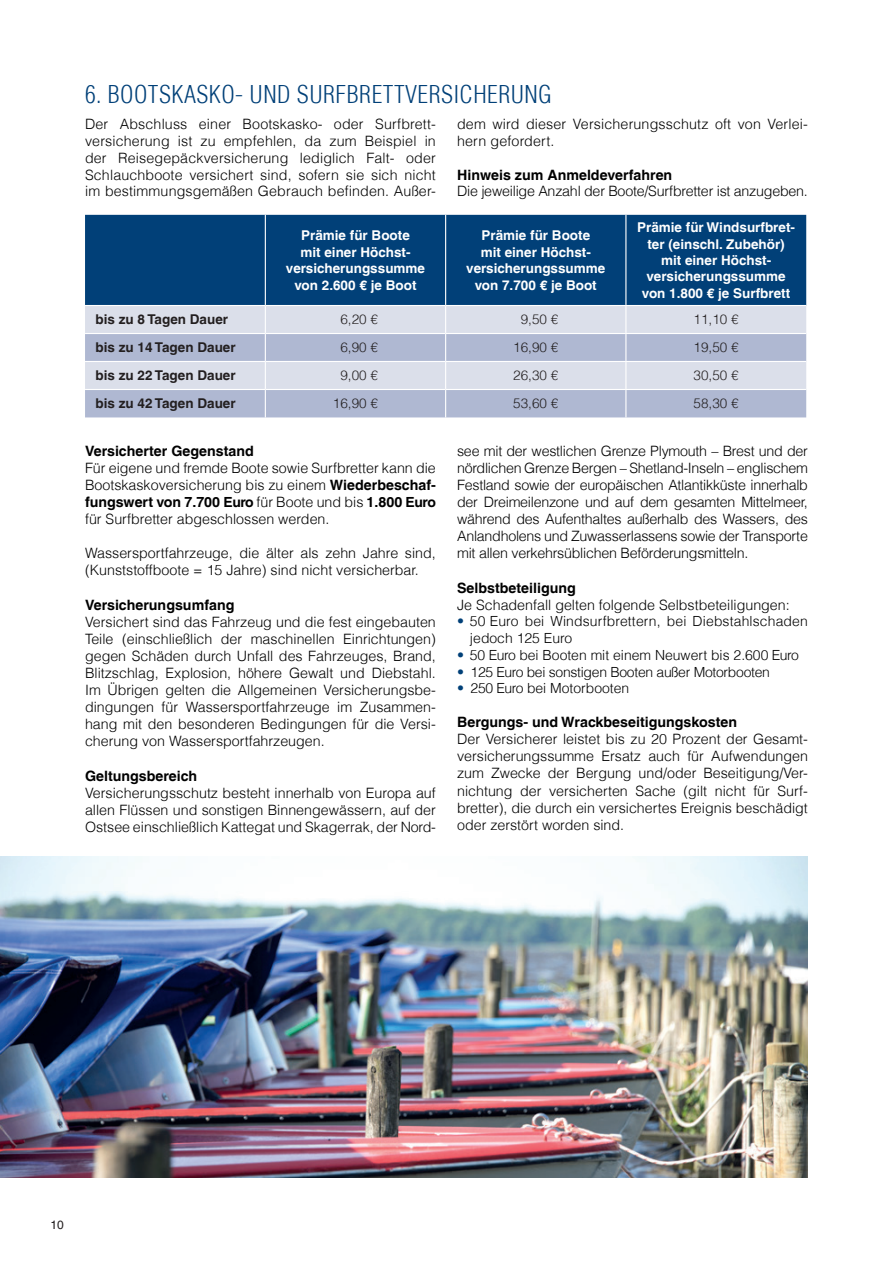
<style>
.page{position:relative;width:893px;height:1263px;background:#fff}
.page>*{position:absolute;margin:0;border:0;box-sizing:border-box;transform-origin:0 0}
.t1{font:300 condensed 24px "Helvetica LT";letter-spacing:.02em;color:#014078}
.t2{font:300 14.25px/17.1px "Helvetica LT";color:#000;text-align:justify}
.t3{font:700 14.25px "Helvetica LT";color:#000}
.t4{font:300 13.95px/16.8px "Helvetica LT";color:#000}
.t5{font:300 13.95px "Helvetica LT";letter-spacing:-.02em;color:#000}
.t6{font:700 13.5px/16.4px "Helvetica LT";color:#fff;text-align:center}
.t7{font:300 13.5px "Helvetica LT";color:#231f20}
.t8{font:700 13.5px "Helvetica LT";color:#231f20}
.t9{font:12px "Helvetica LT";color:#231f20}
.s1{font-weight:700}
.s2{font-weight:700;font-size:13.95px}
.s3{color:#014078}
</style>
<div class="page">
<div style="left:85px;top:215px;width:721px;height:90px;background:#014078"></div>
<div style="left:85px;top:306px;width:721px;height:27px;background:#dbdfea"></div>
<svg style="left:85px;top:334px;width:721px;height:83px;background:#bdc5da"></svg>
<hr style="left:265px;top:215px;width:1px;height:90px;background:#fff">
<hr style="left:445px;top:215px;width:1px;height:90px;background:#fff">
<hr style="left:625px;top:215px;width:1px;height:90px;background:#fff">
<hr style="left:85px;top:361px;width:180px;height:1px;background:#fff">
<hr style="left:265px;top:361px;width:181px;height:1px;background:#fff">
<hr style="left:446px;top:361px;width:180px;height:1px;background:#fff">
<hr style="left:626px;top:361px;width:180px;height:1px;background:#fff">
<hr style="left:85px;top:389px;width:180px;height:1px;background:#fff">
<hr style="left:265px;top:389px;width:181px;height:1px;background:#fff">
<svg style="left:265px;top:306px;width:1px;height:111px"></svg>
<hr style="left:446px;top:389px;width:180px;height:1px;background:#fff">
<svg style="left:445px;top:306px;width:1px;height:111px"></svg>
<hr style="left:626px;top:389px;width:180px;height:1px;background:#fff">
<svg style="left:625px;top:306px;width:1px;height:111px"></svg>
<img style="left:0;top:857px;width:808px;height:321px">
<h1 class="t1" style="left:85px;top:79px;width:468px">6. BOOTSKASKO- UND SURFBRETTVERSICHERUNG</h1>
<p class="t2" style="left:85px;top:116px;width:352px">Der Abschluss einer Bootskasko- oder Surfbrett&shy;versicherung ist zu empfehlen, da zum Beispiel in der Reisegepäckversicherung lediglich Falt- oder Schlauchboote versichert sind, sofern sie sich nicht im bestimmungsgemäßen Gebrauch befinden. Außer-</p>
<p class="t2" style="left:457px;top:116px;width:352px">dem wird dieser Versicherungsschutz oft von Verlei&shy;hern gefordert.</p>
<p class="t3" style="left:457px;top:166px;width:217px">Hinweis zum Anmeldeverfahren</p>
<p class="t2" style="left:457px;top:183px;width:352px">Die jeweilige Anzahl der Boote/Surfbretter ist anzugeben.</p>
<p class="t6" style="left:286px;top:227px;width:141px">Prämie für Boote<br>mit einer Höchst&shy;versicherungssumme von 2.600 € je Boot</p>
<p class="t6" style="left:466px;top:227px;width:141px">Prämie für Boote<br>mit einer Höchst&shy;versicherungssumme von 7.700 € je Boot</p>
<p class="t6" style="left:637px;top:219px;width:159px">Prämie für Windsurfbret&shy;ter (einschl. Zubehör) mit einer Höchst&shy;versicherungssumme von 1.800 € je Surfbrett</p>
<p class="t8" style="left:96px;top:311px;width:134px">bis zu 8 Tagen Dauer</p>
<p class="t7" style="left:340px;top:311px;width:39px">6,20 €</p>
<p class="t7" style="left:521px;top:311px;width:39px">9,50 €</p>
<p class="t7" style="left:694px;top:311px;width:47px">11,10 €</p>
<p class="t8" style="left:96px;top:339px;width:142px">bis zu 14 Tagen Dauer</p>
<p class="t7" style="left:340px;top:339px;width:39px">6,90 €</p>
<p class="t7" style="left:513px;top:339px;width:47px">16,90 €</p>
<p class="t7" style="left:694px;top:339px;width:47px">19,50 €</p>
<p class="t8" style="left:96px;top:367px;width:142px">bis zu 22 Tagen Dauer</p>
<p class="t7" style="left:340px;top:367px;width:39px">9,00 €</p>
<p class="t7" style="left:513px;top:367px;width:47px">26,30 €</p>
<p class="t7" style="left:694px;top:367px;width:47px">30,50 €</p>
<p class="t8" style="left:96px;top:395px;width:142px">bis zu 42 Tagen Dauer</p>
<p class="t7" style="left:333px;top:395px;width:47px">16,90 €</p>
<p class="t7" style="left:513px;top:395px;width:47px">53,60 €</p>
<p class="t7" style="left:694px;top:395px;width:47px">58,30 €</p>
<p class="t3" style="left:85px;top:442px;width:170px">Versicherter Gegenstand</p>
<p class="t2" style="left:85px;top:459px;width:352px">Für eigene und fremde Boote sowie Surfbretter kann die Bootskaskoversicherung bis zu einem <span class="s1">Wiederbeschaf&shy;fungswert von 7.700</span> <span class="s2">Euro</span> für Boote und bis <span class="s1">1.800</span> <span class="s2">Euro </span>für Surfbretter abgeschlossen werden.</p>
<p class="t2" style="left:85px;top:544px;width:352px">Wassersportfahrzeuge, die älter als zehn Jahre sind, (Kunststoffboote = 15 Jahre) sind nicht versicherbar.</p>
<p class="t3" style="left:85px;top:596px;width:151px">Versicherungsumfang</p>
<p class="t2" style="left:85px;top:613px;width:352px">Versichert sind das Fahrzeug und die fest eingebauten Teile (einschließlich der maschinellen Einrichtungen) gegen Schäden durch Unfall des Fahrzeuges, Brand, Blitzschlag, Explosion, höhere Gewalt und Diebstahl.<br>Im Übrigen gelten die Allgemeinen Versicherungsbe&shy;dingungen für Wassersportfahrzeuge im Zusammen&shy;hang mit den besonderen Bedingungen für die Versi&shy;cherung von Wassersportfahrzeugen.</p>
<p class="t3" style="left:85px;top:767px;width:114px">Geltungsbereich</p>
<p class="t2" style="left:85px;top:784px;width:352px">Versicherungsschutz besteht innerhalb von Europa auf allen Flüssen und sonstigen Binnengewässern, auf der Ostsee einschließlich Kattegat und Skagerrak, der Nord-</p>
<p class="t2" style="left:457px;top:442px;width:352px">see mit der westlichen Grenze Plymouth – Brest und der nördlichen Grenze Bergen – Shetland-Inseln – englischem Festland sowie der europäischen Atlantikküste innerhalb der Dreimeilenzone und auf dem gesamten Mittelmeer, während des Aufenthaltes außerhalb des Wassers, des Anlandholens und Zuwasserlassens sowie der Transporte mit allen verkehrsüblichen Beförderungsmitteln.</p>
<p class="t3" style="left:457px;top:579px;width:120px">Selbstbeteiligung</p>
<p class="t2" style="left:457px;top:596px;width:334px">Je Schadenfall gelten folgende Selbstbeteiligungen:</p>
<p class="t4" style="left:470px;top:613px;width:340px;text-indent:-13px"><span class="s3">•</span> 50 Euro bei Windsurfbrettern, bei Diebstahlschaden jedoch 125 Euro</p>
<p class="t4" style="left:457px;top:646px;width:343px"><span class="s3">•</span> 50 Euro bei Booten mit einem Neuwert bis 2.600 Euro</p>
<p class="t5" style="left:457px;top:663px;width:314px"><span class="s3">•</span> 125 Euro bei sonstigen Booten außer Motorbooten</p>
<p class="t4" style="left:457px;top:680px;width:174px"><span class="s3">•</span> 250 Euro bei Motorbooten</p>
<p class="t3" style="left:457px;top:713px;width:282px">Bergungs- und Wrackbeseitigungskosten</p>
<p class="t2" style="left:457px;top:730px;width:352px">Der Versicherer leistet bis zu 20 Prozent der Gesamt&shy;versicherungssumme Ersatz auch für Aufwendungen zum Zwecke der Bergung und/oder Beseitigung/Ver&shy;nichtung der versicherten Sache (gilt nicht für Surf&shy;bretter), die durch ein versichertes Ereignis beschädigt oder zerstört worden sind.</p>
<p class="t9" style="left:51px;top:1218px;width:15px">10</p>
</div>
